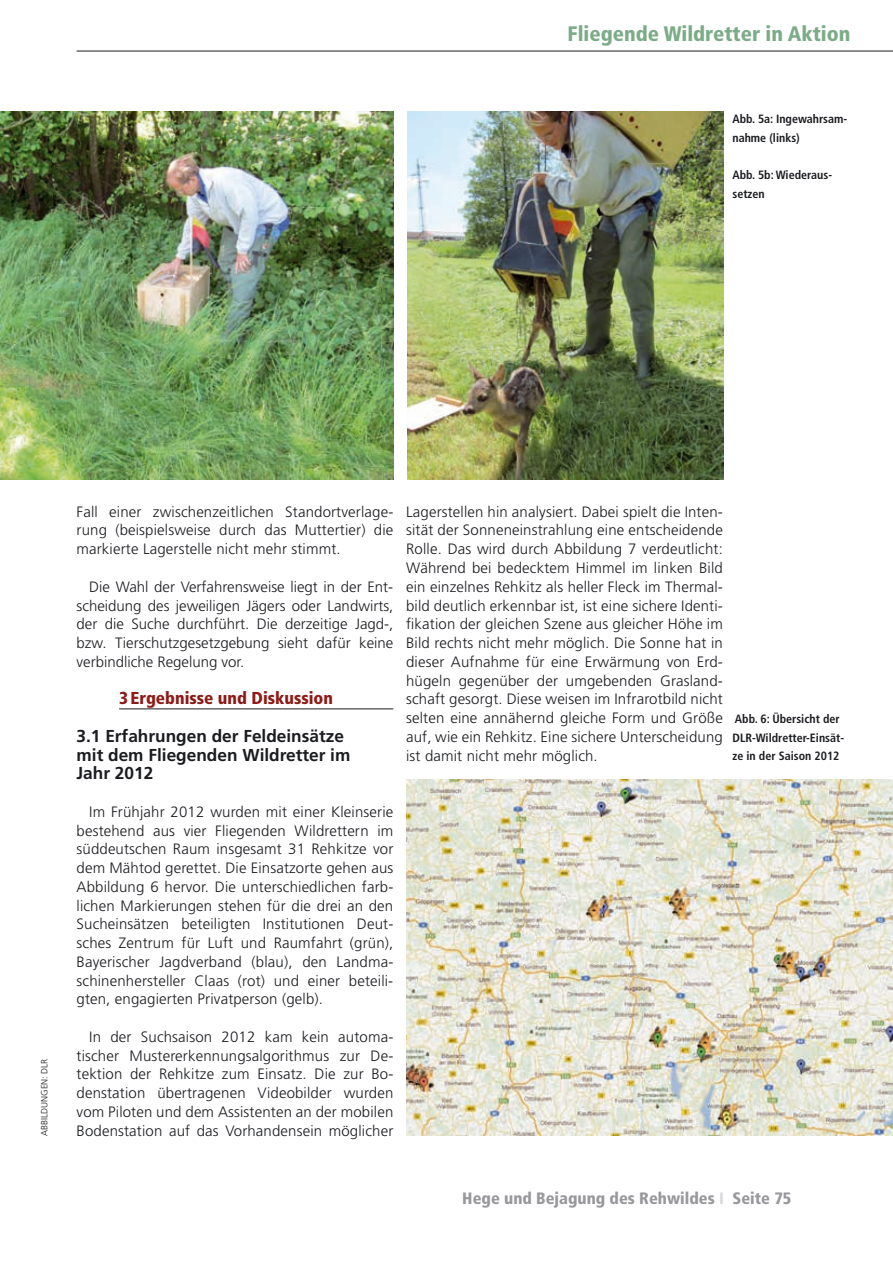
<style>
.page{position:relative;width:893px;height:1263px;background:#fff}
.page>*{position:absolute;margin:0;border:0;box-sizing:border-box;transform-origin:0 0}
.t1{font:900 condensed 21px "Frutiger";color:#7bab87}
.t2{font:700 17.25px/18.8px "Frutiger";color:#1b1c20}
.t3{font:900 condensed 17.25px "Frutiger";color:#8d1b18}
.t4{font:900 condensed 16.5px "Frutiger";color:#98989c}
.t5{font:300 15px/18.8px "Frutiger";letter-spacing:.01em;color:#1b1c20;text-align:justify}
.t6{font:700 condensed 12px/18.8px "Frutiger";color:#1b1c20}
.t7{font:300 9px "Frutiger";color:#1b1c20}
.s1{color:#d8dadc}
</style>
<div class="page">
<hr style="left:77px;top:51px;width:816px;height:1px;background:#1b1c20">
<hr style="left:119px;top:708px;width:274px;height:1px;background:#1b1c20">
<img style="left:406px;top:779px;width:487px;height:356px">
<img style="left:0;top:112px;width:393px;height:367px">
<img style="left:407px;top:112px;width:317px;height:367px">
<h1 class="t1" style="left:568px;top:21px;width:284px">Fliegende Wildretter in Aktion</h1>
<p class="t6" style="left:732px;top:109px;width:116px">Abb. 5a: Ingewahrsam&shy;nahme (links)</p>
<p class="t6" style="left:732px;top:166px;width:101px">Abb. 5b: Wiederaus&shy;setzen</p>
<p class="t7" style="left:39px;top:1135px;width:79px;rotate:-90deg">Abbildungen : DLR</p>
<p class="t5" style="left:77px;top:502px;width:318px">Fall einer zwischenzeitlichen Standortverlage&shy;rung (beispielsweise durch das Muttertier) die markierte Lagerstelle nicht mehr stimmt.</p>
<p class="t5" style="left:77px;top:577px;width:318px;text-indent:13px">Die Wahl der Verfahrensweise liegt in der Ent&shy;scheidung des jeweiligen Jägers oder Landwirts, der die Suche durchführt. Die derzeitige Jagd-, bzw. Tierschutzgesetzgebung sieht dafür keine verbindliche Regelung vor.</p>
<p class="t3" style="left:119px;top:688px;width:215px">3 Ergebnisse und Diskussion</p>
<p class="t2" style="left:77px;top:726px;width:275px">3.1 Erfahrungen der Feldeinsätze mit dem Fliegenden Wildretter im<br>Jahr 2012</p>
<p class="t5" style="left:77px;top:802px;width:318px;text-indent:13px">Im Frühjahr 2012 wurden mit einer Kleinserie bestehend aus vier Fliegenden Wildrettern im süddeutschen Raum insgesamt 31 Rehkitze vor dem Mähtod gerettet. Die Einsatzorte gehen aus Abbildung 6 hervor. Die unterschiedlichen farb&shy;lichen Markierungen stehen für die drei an den Sucheinsätzen beteiligten Institutionen Deut&shy;sches Zentrum für Luft und Raumfahrt (grün), Bayerischer Jagdverband (blau), den Landma&shy;schinenhersteller Claas (rot) und einer beteili&shy;gten, engagierten Privatperson (gelb).</p>
<p class="t5" style="left:77px;top:1027px;width:318px;text-indent:13px">In der Suchsaison 2012 kam kein automa&shy;tischer Mustererkennungsalgorithmus zur De&shy;tektion der Rehkitze zum Einsatz. Die zur Bo&shy;denstation übertragenen Videobilder wurden vom Piloten und dem Assistenten an der mobilen Bodenstation auf das Vorhandensein möglicher</p>
<p class="t5" style="left:406px;top:502px;width:318px">Lagerstellen hin analysiert. Dabei spielt die Inten&shy;sität der Sonneneinstrahlung eine entscheidende Rolle. Das wird durch Abbildung 7 verdeutlicht:<br>Während bei bedecktem Himmel im linken Bild ein einzelnes Rehkitz als heller Fleck im Thermal&shy;bild deutlich erkennbar ist, ist eine sichere Identi&shy;fikation der gleichen Szene aus gleicher Höhe im Bild rechts nicht mehr möglich. Die Sonne hat in dieser Aufnahme für eine Erwärmung von Erd&shy;hügeln gegenüber der umgebenden Grasland&shy;schaft gesorgt. Diese weisen im Infrarotbild nicht selten eine annähernd gleiche Form und Größe auf, wie ein Rehkitz. Eine sichere Unterscheidung ist damit nicht mehr möglich.</p>
<p class="t6" style="left:732px;top:709px;width:113px">Abb. 6: Übersicht der<br>DLR-Wildretter-Einsät&shy;ze in der Saison 2012</p>
<p class="t4" style="left:462px;top:1188px;width:331px">Hege und Bejagung des Rehwildes <span class="s1">I</span> Seite 75</p>
</div>
